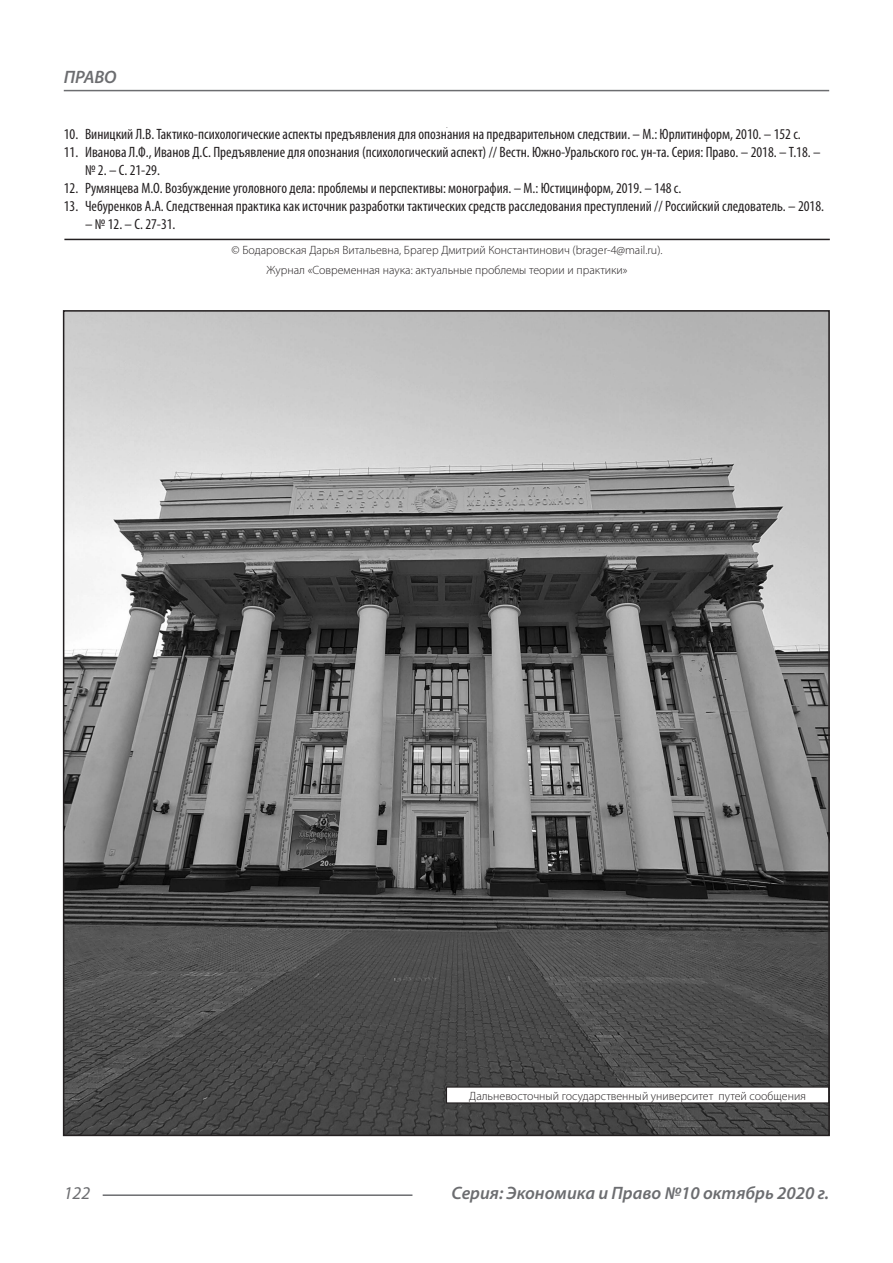
<style>
.page{position:relative;width:893px;height:1263px;background:#fff}
.page>*{position:absolute;margin:0;border:0;box-sizing:border-box;transform-origin:0 0}
.t1{font:italic 600 18px "Myriad Pro";color:#6c6d70}
.t2{font:italic 18px "Myriad Pro";color:#6c6d70}
.t3{font:condensed 15px/18px "Myriad Pro";color:#231f20}
.Автор_копирайт{font:300 12px "Myriad Pro";color:#231f20}
</style>
<div class="page">
<hr style="left:103px;top:1194px;width:309px;height:2px;background:#6c6d70">
<hr style="left:64px;top:90px;width:765px;height:1px;background:#6c6d70">
<hr style="left:64px;top:239px;width:766px;height:1px;background:#231f20">
<img style="left:66px;top:313px;width:761px;height:820px">
<div style="left:446px;top:1087px;width:383px;height:16px;background:#fff"></div>
<div style="left:446px;top:1086px;width:383px;height:17px;border:1px solid #231f20"></div>
<p class="t1" style="left:64px;top:66px;width:54px">ПРАВО</p>
<p class="t3" style="left:64px;top:125px;width:738px">10. Виницкий Л.В. Тактико-психологические аспекты предъявления для опознания на предварительном следствии. – М.: Юрлитинформ, 2010. – 152 с.</p>
<p class="t3" style="left:85px;top:143px;width:737px;text-indent:-21px">11. Иванова Л.Ф., Иванов Д.С. Предъявление для опознания (психологический аспект) // Вестн. Южно-Уральского гос. ун-та. Серия: Право. – 2018. – Т.18. – № 2. – С. 21-29.</p>
<p class="t3" style="left:64px;top:179px;width:619px">12. Румянцева М.О. Возбуждение уголовного дела: проблемы и перспективы: монография. – М.: Юстицинформ, 2019. – 148 с.</p>
<p class="t3" style="left:64px;top:197px;width:762px">13. Чебуренков А.А. Следственная практика как источник разработки тактических средств расследования преступлений // Российский следователь. – 2018.</p>
<p class="t3" style="left:85px;top:215px;width:92px">– № 12. – С. 27-31.</p>
<p class="Автор_копирайт" style="left:232px;top:243px;width:432px">© Бодаровская Дарья Витальевна, Брагер Дмитрий Константинович (brager-4@mail.ru).</p>
<p class="Автор_копирайт" style="left:267px;top:262px;width:363px">Журнал «Современная наука: актуальные проблемы теории и практики»</p>
<p class="Автор_копирайт" style="left:469px;top:1088px;width:338px">Дальневосточный государственный университет путей сообщения</p>
<p class="t2" style="left:64px;top:1182px;width:28px">122</p>
<p class="t1" style="left:451px;top:1182px;width:379px">Серия: Экономика и Право №10 октябрь 2020 г.</p>
</div>
